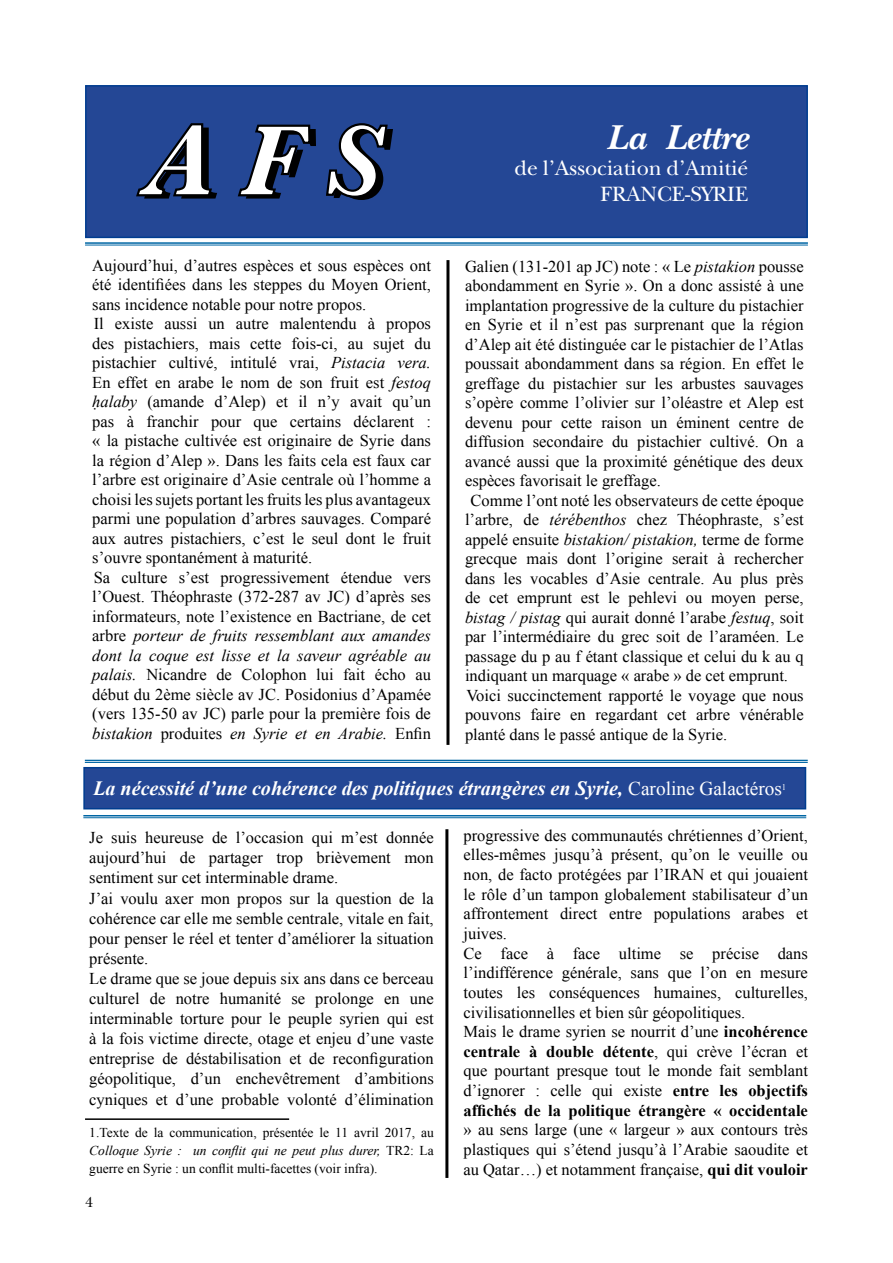
<style>
.page{position:relative;width:893px;height:1263px;background:#fff}
.page>*{position:absolute;margin:0;border:0;box-sizing:border-box;transform-origin:0 0}
.t1{font:italic 700 36px "New Baskerville";color:#fff}
.t2{font:21.6px/26px "New Baskerville";color:#fff;text-align:right}
.t3{font:italic 700 20.25px "Times New Roman";color:#fff}
.t4{font:16.5px/19.5px "Times New Roman";color:#000}
.t5{font:15px "New Baskerville";color:#000}
.t6{font:13.5px/18px "Times New Roman";color:#000;text-align:justify}
.t7{font:8.7px "Times New Roman";color:#fff}
.s1{font-style:italic}
.s2{font-weight:400;font-style:normal;font-size:19.5px}
.s3{font-weight:700}
</style>
<div class="page">
<div style="left:85px;top:85px;width:723px;height:153px;background:#244795;border:2px solid #003d90"></div>
<svg style="left:136px;top:123px;width:81px;height:76px"></svg>
<svg style="left:237px;top:124px;width:79px;height:75px"></svg>
<svg style="left:326px;top:123px;width:67px;height:77px"></svg>
<hr style="left:446px;top:260px;width:3px;height:485px;background:#000">
<hr style="left:445px;top:829px;width:3px;height:349px;background:#000">
<hr style="left:85px;top:760px;width:723px;height:1px;background:#0066a4">
<hr style="left:85px;top:762px;width:723px;height:1px;background:#0066a4">
<hr style="left:83px;top:815px;width:723px;height:1px;background:#0066a4">
<hr style="left:83px;top:817px;width:723px;height:1px;background:#0066a4">
<hr style="left:85px;top:242px;width:723px;height:2px;background:#0066a4">
<hr style="left:85px;top:245px;width:723px;height:1px;background:#0066a4">
<div style="left:84px;top:768px;width:721px;height:41px;background:#244795"></div>
<div style="left:83px;top:767px;width:723px;height:42px;border:2px solid #003d90"></div>
<hr style="left:85px;top:1118px;width:204px;height:2px;background:#000">
<h1 class="t1" style="left:607px;top:116px;width:143px">La Lettre</h1>
<h2 class="t2" style="left:514px;top:155px;width:235px">de l’Association d’Amitié<br>FRANCE-SYRIE</h2>
<p class="t4" style="left:92px;top:255px;width:340px">Aujourd’hui, d’autres espèces et sous espèces ont été identifiées dans les steppes du Moyen Orient, sans incidence notable pour notre propos.<br>Il existe aussi un autre malentendu à propos des pistachiers, mais cette fois-ci, au sujet du pistachier cultivé, intitulé vrai, <span class="s1">Pistacia vera.<br></span>En effet en arabe le nom de son fruit est <span class="s1">festoq ḥalaby</span> (amande d’Alep) et il n’y avait qu’un pas à franchir pour que certains déclarent : « la pistache cultivée est originaire de Syrie dans la région d’Alep ». Dans les faits cela est faux car l’arbre est originaire d’Asie centrale où l’homme a choisi les sujets portant les fruits les plus avantageux parmi une population d’arbres sauvages. Comparé aux autres pistachiers, c’est le seul dont le fruit s’ouvre spontanément à maturité.<br>Sa culture s’est progressivement étendue vers l’Ouest. Théophraste (372-287 av JC) d’après ses informateurs, note l’existence en Bactriane, de cet arbre <span class="s1">porteur de fruits ressemblant aux amandes dont la coque est lisse et la saveur agréable au palais.</span> Nicandre de Colophon lui fait écho au début du 2ème siècle av JC. Posidonius d’Apamée (vers 135-50 av JC) parle pour la première fois de <span class="s1">bistakion</span> produites <span class="s1">en Syrie et en Arabie.</span> Enfin</p>
<p class="t3" style="left:93px;top:777px;width:690px">La nécessité d’une cohérence des politiques étrangères en Syrie, <span class="s2">Caroline Galactéros</span></p>
<p class="t7" style="left:782px;top:782px;width:6px">1</p>
<p class="t4" style="left:89px;top:828px;width:346px;line-height:20.1px">Je suis heureuse de l’occasion qui m’est donnée aujourd’hui de partager trop brièvement mon sentiment sur cet interminable drame.<br>J’ai voulu axer mon propos sur la question de la cohérence car elle me semble centrale, vitale en fait, pour penser le réel et tenter d’améliorer la situation présente.<br>Le drame que se joue depuis six ans dans ce berceau culturel de notre humanité se prolonge en une interminable torture pour le peuple syrien qui est à la fois victime directe, otage et enjeu d’une vaste entreprise de déstabilisation et de reconfiguration géopolitique, d’un enchevêtrement d’ambitions cyniques et d’une probable volonté d’élimination</p>
<p class="t4" style="left:463px;top:825px;width:346px">progressive des communautés chrétiennes d’Orient, elles-mêmes jusqu’à présent, qu’on le veuille ou non, de facto protégées par l’IRAN et qui jouaient le rôle d’un tampon globalement stabilisateur d’un affrontement direct entre populations arabes et juives.<br>Ce face à face ultime se précise dans l’indifférence générale, sans que l’on en mesure toutes les conséquences humaines, culturelles, civilisationnelles et bien sûr géopolitiques.<br>Mais le drame syrien se nourrit d’une <span class="s3">incohérence centrale à double détente</span>, qui crève l’écran et que pourtant presque tout le monde fait semblant d’ignorer : celle qui existe <span class="s3">entre les objectifs affichés de la politique étrangère « occidentale</span></p>
<p class="t4" style="left:463px;top:1120px;width:346px;text-align:justify">» au sens large (une « largeur » aux contours très plastiques qui s’étend jusqu’à l’Arabie saoudite et au Qatar…) et notamment française, <span class="s3">qui dit vouloir</span></p>
<p class="t4" style="left:465px;top:256px;width:340px">Galien (131-201 ap JC) note : « Le <span class="s1">pistakion</span> pousse</p>
<p class="t4" style="left:465px;top:276px;width:340px">abondamment en Syrie ». On a donc assisté à une</p>
<p class="t4" style="left:465px;top:295px;width:340px">implantation progressive de la culture du pistachier</p>
<p class="t4" style="left:465px;top:315px;width:340px">en Syrie et il n’est pas surprenant que la région</p>
<p class="t4" style="left:465px;top:334px;width:340px">d’Alep ait été distinguée car le pistachier de l’Atlas</p>
<p class="t4" style="left:465px;top:354px;width:340px">poussait abondamment dans sa région. En effet le</p>
<p class="t4" style="left:465px;top:373px;width:340px">greffage du pistachier sur les arbustes sauvages</p>
<p class="t4" style="left:465px;top:393px;width:340px">s’opère comme l’olivier sur l’oléastre et Alep est</p>
<p class="t4" style="left:465px;top:412px;width:340px">devenu pour cette raison un éminent centre de</p>
<p class="t4" style="left:465px;top:432px;width:340px">diffusion secondaire du pistachier cultivé. On a</p>
<p class="t4" style="left:465px;top:451px;width:340px">avancé aussi que la proximité génétique des deux</p>
<p class="t4" style="left:465px;top:471px;width:197px">espèces favorisait le greffage.</p>
<p class="t4" style="left:471px;top:490px;width:335px">Comme l’ont noté les observateurs de cette époque</p>
<p class="t4" style="left:465px;top:510px;width:340px">l’arbre, de <span class="s1">térébenthos</span> chez Théophraste, s’est</p>
<p class="t4" style="left:465px;top:529px;width:340px">appelé ensuite <span class="s1">bistakion/ pistakion,</span> terme de forme</p>
<p class="t4" style="left:465px;top:549px;width:340px">grecque mais dont l’origine serait à rechercher</p>
<p class="t4" style="left:465px;top:568px;width:340px">dans les vocables d’Asie centrale. Au plus près</p>
<p class="t4" style="left:465px;top:588px;width:340px">de cet emprunt est le pehlevi ou moyen perse,</p>
<p class="t4" style="left:465px;top:607px;width:340px"><span class="s1">bistag / pistag</span> qui aurait donné l’arabe <span class="s1">festuq</span>, soit</p>
<p class="t4" style="left:465px;top:627px;width:340px">par l’intermédiaire du grec soit de l’araméen. Le</p>
<p class="t4" style="left:465px;top:646px;width:340px">passage du p au f étant classique et celui du k au q</p>
<p class="t4" style="left:465px;top:666px;width:325px">indiquant un marquage « arabe » de cet emprunt.</p>
<p class="t4" style="left:466px;top:685px;width:339px">Voici succinctement rapporté le voyage que nous</p>
<p class="t4" style="left:465px;top:705px;width:340px">pouvons faire en regardant cet arbre vénérable</p>
<p class="t4" style="left:465px;top:724px;width:264px">planté dans le passé antique de la Syrie.</p>
<p class="t6" style="left:89px;top:1123px;width:346px">1.Texte de la communication, présentée le 11 avril 2017, au <span class="s1">Colloque Syrie : un conflit qui ne peut plus durer,</span> TR2: La guerre en Syrie : un conflit multi-facettes (voir infra).</p>
<p class="t5" style="left:85px;top:1194px;width:9px">4</p>
</div>
